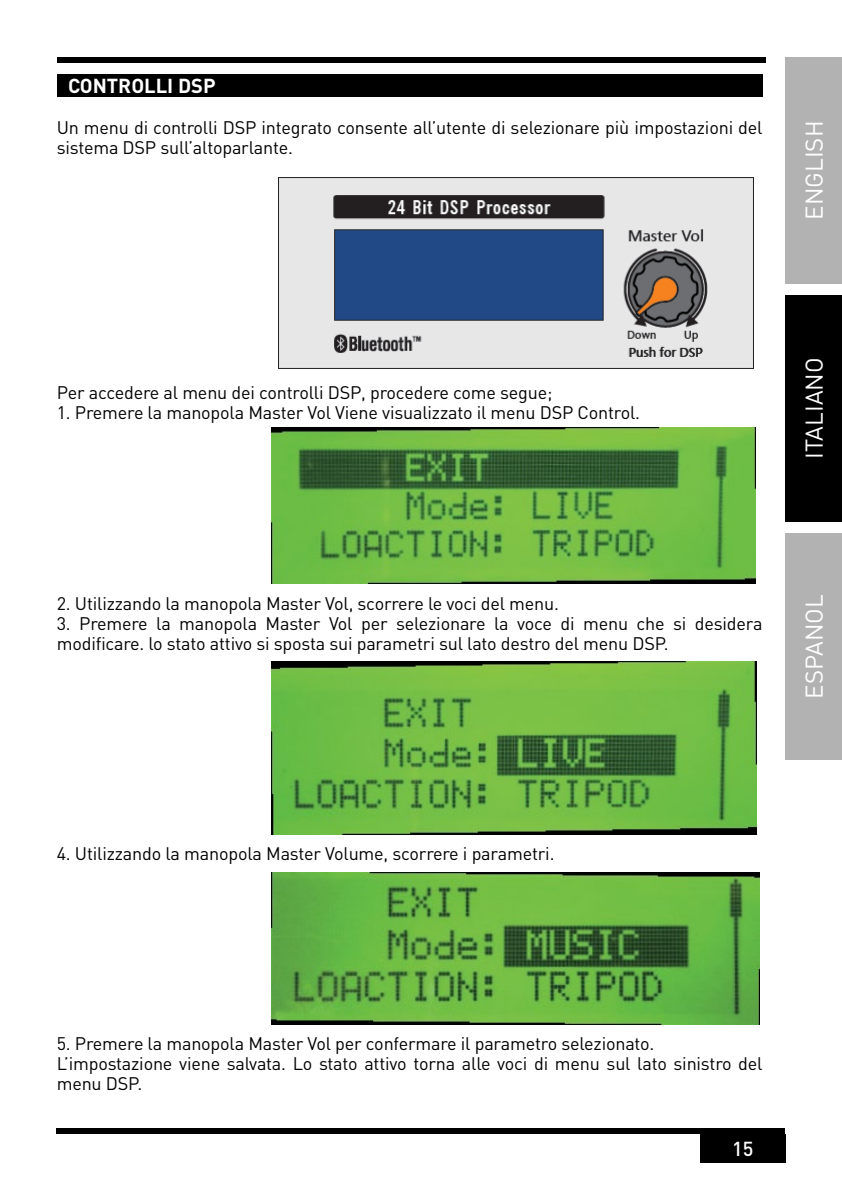
<style>
.page{position:relative;width:842px;height:1191px;background:#fff}
.page>*{position:absolute;margin:0;border:0;box-sizing:border-box;transform-origin:0 0}
.t1{font:24px "DIN Pro";color:#fff}
.t2{font:700 20px "DIN Pro";color:#fff}
.t3{font:500 20px "DIN Pro";color:#fff}
.t4{font:18px/20px "DIN Pro";letter-spacing:-.01em;color:#000}
</style>
<div class="page">
<div style="left:785px;top:533px;width:57px;height:227px;background:#b3b2b2"></div>
<div style="left:57px;top:57px;width:708px;height:5px;background:#000"></div>
<div style="left:57px;top:1128px;width:728px;height:6px;background:#000"></div>
<div style="left:700px;top:1134px;width:85px;height:28px;background:#000"></div>
<div style="left:785px;top:295px;width:57px;height:227px;background:#000"></div>
<div style="left:785px;top:57px;width:57px;height:226px;background:#b3b2b2"></div>
<div style="left:57px;top:74px;width:706px;height:23px;background:#000"></div>
<img style="left:278px;top:177px;width:476px;height:192px">
<img style="left:272px;top:428px;width:483px;height:155px">
<img style="left:272px;top:662px;width:484px;height:172px">
<img style="left:272px;top:872px;width:488px;height:152px">
<p class="t2" style="left:68px;top:72px;width:149px">CONTROLLI DSP</p>
<p class="t4" style="left:57px;top:116px;width:707px">Un menu di controlli DSP integrato consente all’utente di selezionare più impostazioni del sistema DSP sull’altoparlante.</p>
<h1 class="t1" style="left:798px;top:220px;width:100px;rotate:-90deg">ENGLISH</h1>
<p class="t4" style="left:57px;top:382px;width:497px">Per accedere al menu dei controlli DSP, procedere come segue;</p>
<p class="t4" style="left:57px;top:402px;width:585px">1. Premere la manopola Master Vol Viene visualizzato il menu DSP Control.</p>
<h1 class="t1" style="left:798px;top:459px;width:103px;rotate:-90deg">ITALIANO</h1>
<p class="t4" style="left:57px;top:592px;width:504px">2. Utilizzando la manopola Master Vol, scorrere le voci del menu.</p>
<p class="t4" style="left:57px;top:612px;width:707px">3. Premere la manopola Master Vol per selezionare la voce di menu che si desidera modificare. lo stato attivo si sposta sui parametri sul lato destro del menu DSP.</p>
<h1 class="t1" style="left:798px;top:698px;width:106px;rotate:-90deg">ESPANOL</h1>
<p class="t4" style="left:57px;top:843px;width:499px">4. Utilizzando la manopola Master Volume, scorrere i parametri.</p>
<p class="t4" style="left:57px;top:1033px;width:707px">5. Premere la manopola Master Vol per confermare il parametro selezionato.<br>L’impostazione viene salvata. Lo stato attivo torna alle voci di menu sul lato sinistro del menu DSP.</p>
<p class="t3" style="left:732px;top:1135px;width:23px">15</p>
</div>
